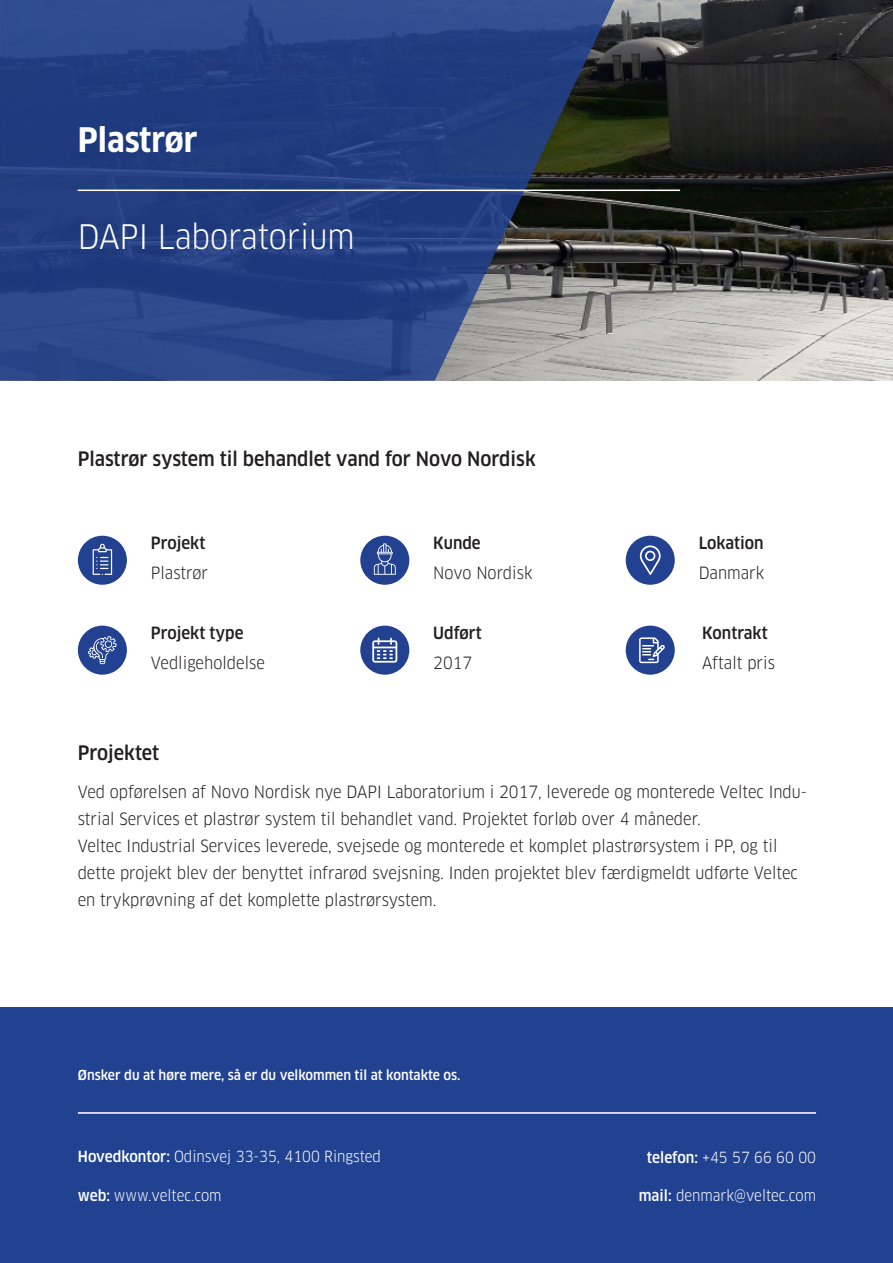
<style>
.page{position:relative;width:893px;height:1263px;background:#fff}
.page>*{position:absolute;margin:0;border:0;box-sizing:border-box;transform-origin:0 0}
.t1{font:condensed 33px "Clan OT";color:#fff}
.t2{font:700 condensed 33px "Clan OT";color:#fff}
.t3{font:500 condensed 19.5px "Clan OT";color:#231f20}
.t4{font:condensed 16.5px/27px "Clan OT";color:#231f20}
.t5{font:500 condensed 16.5px "Clan OT";color:#231f20}
.t6{font:condensed 15px "Clan OT";color:#fff}
.t7{font:500 condensed 13.5px "Clan OT";color:#fff}
.s1{font-weight:500}
</style>
<div class="page">
<img style="left:614px;top:0;width:279px;height:381px">
<svg style="left:0;top:0;width:614px;height:381px;fill:#243f81"></svg>
<div style="left:78px;top:536px;width:49px;height:49px;background:#224191;border-radius:50%"></div>
<svg style="left:93px;top:544px;width:19px;height:31px"></svg>
<div style="left:360px;top:536px;width:49px;height:49px;background:#224191;border-radius:50%"></div>
<svg style="left:374px;top:543px;width:22px;height:32px"></svg>
<div style="left:626px;top:536px;width:49px;height:49px;background:#224191;border-radius:50%"></div>
<svg style="left:640px;top:545px;width:21px;height:30px"></svg>
<div style="left:78px;top:626px;width:49px;height:49px;background:#224191;border-radius:50%"></div>
<svg style="left:88px;top:636px;width:29px;height:28px"></svg>
<div style="left:360px;top:626px;width:49px;height:49px;background:#224191;border-radius:50%"></div>
<svg style="left:372px;top:638px;width:25px;height:25px"></svg>
<div style="left:626px;top:626px;width:49px;height:49px;background:#224191;border-radius:50%"></div>
<svg style="left:639px;top:637px;width:26px;height:26px"></svg>
<div style="left:0;top:1008px;width:893px;height:255px;background:#214291"></div>
<hr style="left:78px;top:190px;width:602px;height:1px;background:#fff">
<hr style="left:78px;top:1112px;width:738px;height:2px;background:#fff">
<p class="t2" style="left:78px;top:121px;width:122px">Plastrør</p>
<p class="t1" style="left:78px;top:217px;width:278px">DAPI Laboratorium</p>
<p class="t3" style="left:78px;top:448px;width:460px">Plastrør system til behandlet vand for Novo Nordisk</p>
<p class="t5" style="left:151px;top:534px;width:56px">Projekt</p>
<p class="t4" style="left:151px;top:560px;width:59px">Plastrør</p>
<p class="t5" style="left:151px;top:624px;width:94px">Projekt type</p>
<p class="t4" style="left:151px;top:650px;width:116px">Vedligeholdelse</p>
<p class="t3" style="left:78px;top:741px;width:83px">Projektet</p>
<p class="t5" style="left:433px;top:534px;width:49px">Kunde</p>
<p class="t4" style="left:433px;top:560px;width:101px">Novo Nordisk</p>
<p class="t5" style="left:433px;top:624px;width:50px">Udført</p>
<p class="t4" style="left:433px;top:650px;width:40px">2017</p>
<p class="t5" style="left:699px;top:534px;width:66px">Lokation</p>
<p class="t4" style="left:699px;top:560px;width:67px">Danmark</p>
<p class="t5" style="left:702px;top:624px;width:67px">Kontrakt</p>
<p class="t4" style="left:702px;top:650px;width:74px">Aftalt pris</p>
<p class="t4" style="left:78px;top:778px;width:731px">Ved opførelsen af Novo Nordisk nye DAPI Laboratorium i 2017, leverede og monterede Veltec Indu&shy;strial Services et plastrør system til behandlet vand. Projektet forløb over 4 måneder.</p>
<p class="t4" style="left:78px;top:832px;width:722px">Veltec Industrial Services leverede, svejsede og monterede et komplet plastrørsystem i PP, og til dette projekt blev der benyttet infrarød svejsning. Inden projektet blev færdigmeldt udførte Veltec en trykprøvning af det komplette plastrørsystem.</p>
<p class="t7" style="left:78px;top:1067px;width:384px">Ønsker du at høre mere, så er du velkommen til at kontakte os.</p>
<p class="t6" style="left:78px;top:1148px;width:305px"><span class="s1">Hovedkontor:</span> Odinsvej 33-35, 4100 Ringsted</p>
<p class="t6" style="left:78px;top:1186px;width:145px"><span class="s1">web:</span> www.veltec.com</p>
<p class="t6" style="left:647px;top:1148px;width:171px"><span class="s1">telefon:</span> +45 57 66 60 00</p>
<p class="t6" style="left:639px;top:1186px;width:179px"><span class="s1">mail:</span> denmark@veltec.com</p>
</div>
